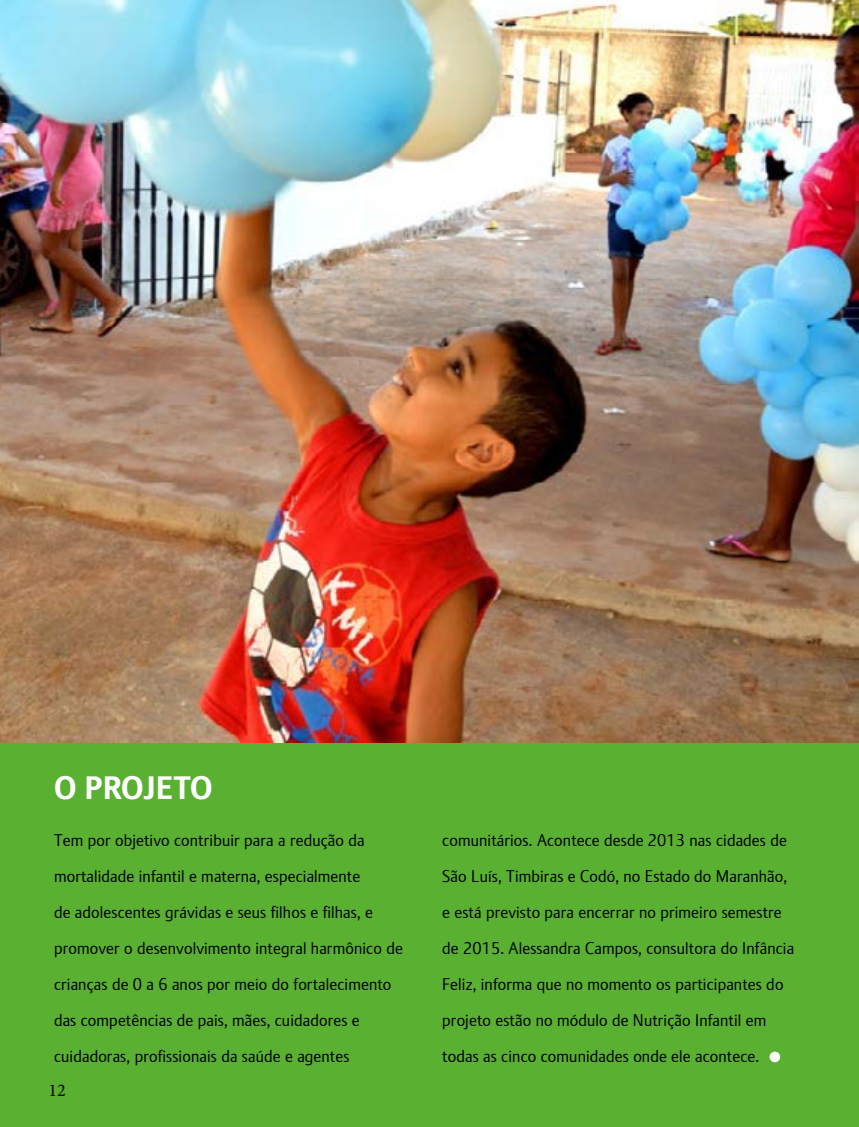
<style>
.page{position:relative;width:859px;height:1127px;background:#fff}
.page>*{position:absolute;margin:0;border:0;box-sizing:border-box;transform-origin:0 0}
.t1{font:700 31.5px "Plan";color:#fff}
.t2{font:18px "Minion Pro";color:#000}
.t3{font:16.5px/36px "Plan";letter-spacing:.01em;color:#000}
</style>
<div class="page">
<div style="left:0;top:542px;width:859px;height:585px;background:#5ab031"></div>
<img style="left:0;top:0;width:859px;height:742px">
<div style="left:769px;top:1051px;width:11px;height:11px;background:#fff;border-radius:50%"></div>
<h1 class="t1" style="left:54px;top:770px;width:160px">O PROJETO</h1>
<p class="t3" style="left:54px;top:822px;width:350px">Tem por objetivo contribuir para a redução da mortalidade infantil e materna, especialmente<br>de adolescentes grávidas e seus filhos e filhas, e promover o desenvolvimento integral harmônico de crianças de 0 a 6 anos por meio do fortalecimento das competências de pais, mães, cuidadores e cuidadoras, profissionais da saúde e agentes</p>
<p class="t3" style="left:442px;top:822px;width:353px">comunitários. Acontece desde 2013 nas cidades de São Luís, Timbiras e Codó, no Estado do Maranhão, e está previsto para encerrar no primeiro semestre de 2015. Alessandra Campos, consultora do Infância Feliz, informa que no momento os participantes do projeto estão no módulo de Nutrição Infantil em todas as cinco comunidades onde ele acontece.</p>
<p class="t2" style="left:49px;top:1078px;width:19px">12</p>
<p class="t2" style="left:52px;top:1078px;width:19px">12</p>
</div>
